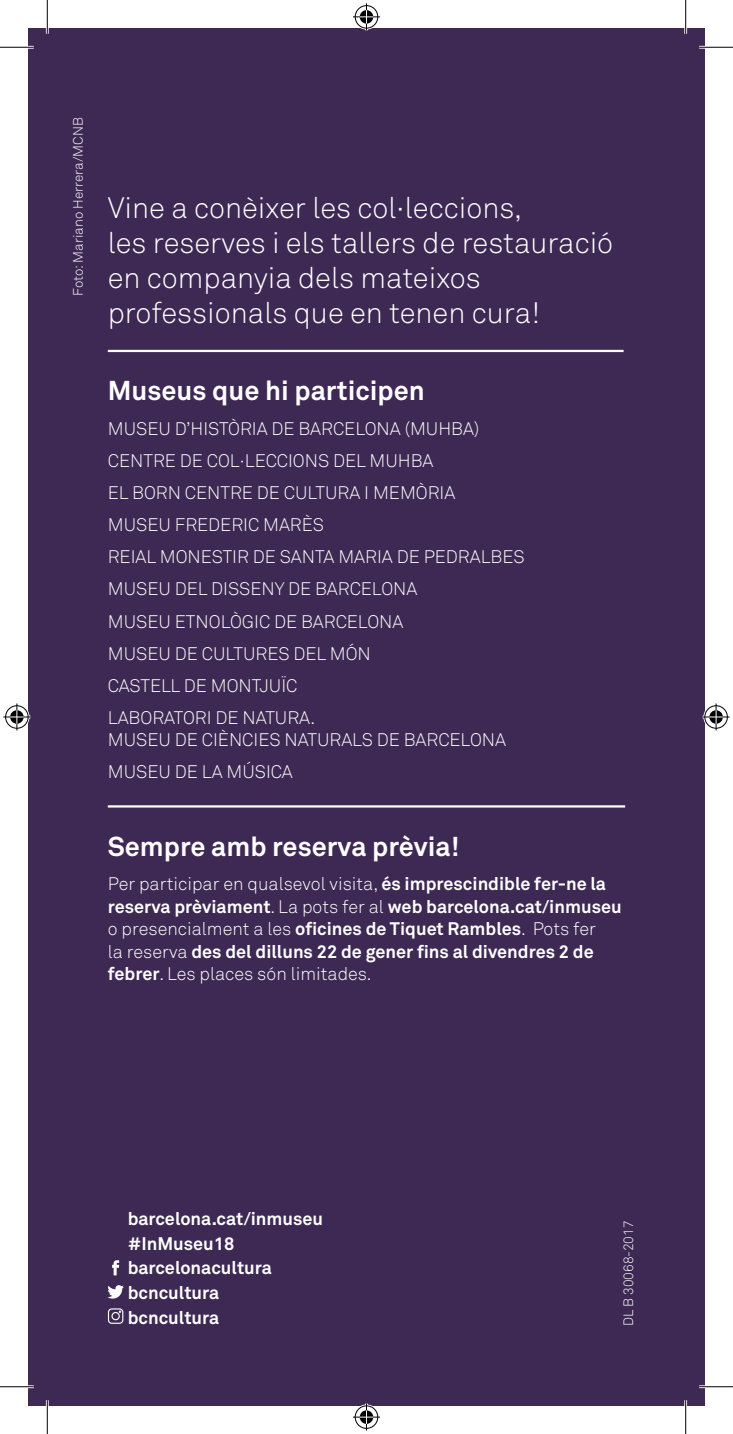
<style>
.page{position:relative;width:733px;height:1434px;background:#fff}
.page>*{position:absolute;margin:0;border:0;box-sizing:border-box;transform-origin:0 0}
.t1{font:29.25px/35.1px "Akkurat Light Pro";color:#fff}
.t2{font:700 27px "Akkurat Pro";color:#fff}
.t3{font:700 18px/22.5px "Akkurat Pro";color:#fff}
.t4{font:18px/22.5px "Akkurat Light Pro";color:#fff}
.t5{font:13.5px "Akkurat Light Pro";color:#fff}
.s1{font-family:"Akkurat Light Pro";font-weight:400}
</style>
<div class="page">
<div style="left:28px;top:28px;width:676px;height:1378px;background:#3e2954"></div>
<hr style="left:108px;top:350px;width:515px;height:2px;background:#fff">
<hr style="left:108px;top:805px;width:517px;height:2px;background:#fff">
<svg style="left:107px;top:1285px;width:17px;height:14px"></svg>
<svg style="left:107px;top:1308px;width:17px;height:16px"></svg>
<svg style="left:112px;top:1260px;width:7px;height:15px"></svg>
<hr style="left:0;top:46px;width:34px;height:3px;background:#fff">
<hr style="left:699px;top:46px;width:33px;height:3px;background:#fff">
<hr style="left:0;top:1385px;width:34px;height:3px;background:#fff">
<hr style="left:699px;top:1385px;width:33px;height:3px;background:#fff">
<hr style="left:46px;top:0;width:3px;height:34px;background:#fff">
<hr style="left:46px;top:1400px;width:3px;height:34px;background:#fff">
<hr style="left:684px;top:0;width:2px;height:34px;background:#fff">
<hr style="left:684px;top:1400px;width:2px;height:34px;background:#fff">
<hr style="left:0;top:47px;width:34px;height:1px;background:#000">
<hr style="left:699px;top:47px;width:33px;height:1px;background:#000">
<hr style="left:0;top:1386px;width:34px;height:1px;background:#000">
<hr style="left:699px;top:1386px;width:33px;height:1px;background:#000">
<hr style="left:47px;top:0;width:1px;height:34px;background:#000">
<hr style="left:47px;top:1400px;width:1px;height:34px;background:#000">
<hr style="left:685px;top:0;width:1px;height:34px;background:#000">
<hr style="left:685px;top:1400px;width:1px;height:34px;background:#000">
<svg style="left:353px;top:3px;width:27px;height:27px"></svg>
<svg style="left:353px;top:1403px;width:27px;height:27px"></svg>
<svg style="left:3px;top:703px;width:27px;height:27px"></svg>
<svg style="left:702px;top:703px;width:27px;height:27px"></svg>
<p class="t5" style="left:70px;top:296px;width:180px;rotate:-90deg">Foto: Mariano Herrera/MCNB</p>
<p class="t1" style="left:108px;top:190px;width:415px">Vine a conèixer les col·leccions,</p>
<p class="t1" style="left:108px;top:225px;width:506px">les reserves i els tallers de restauració en companyia dels mateixos</p>
<p class="t1" style="left:108px;top:296px;width:433px">professionals que en tenen cura!</p>
<p class="t2" style="left:108px;top:374px;width:318px">Museus que hi participen</p>
<p class="t4" style="left:108px;top:418px;width:373px">MUSEU D’HISTÒRIA DE BARCELONA (MUHBA)</p>
<p class="t4" style="left:108px;top:450px;width:327px">CENTRE DE COL·LECCIONS DEL MUHBA</p>
<p class="t4" style="left:108px;top:482px;width:349px">EL BORN CENTRE DE CULTURA I MEMÒRIA</p>
<p class="t4" style="left:108px;top:514px;width:217px">MUSEU FREDERIC MARÈS</p>
<p class="t4" style="left:108px;top:546px;width:418px">REIAL MONESTIR DE SANTA MARIA DE PEDRALBES</p>
<p class="t4" style="left:108px;top:578px;width:311px">MUSEU DEL DISSENY DE BARCELONA</p>
<p class="t4" style="left:108px;top:610px;width:297px">MUSEU ETNOLÒGIC DE BARCELONA</p>
<p class="t4" style="left:108px;top:642px;width:264px">MUSEU DE CULTURES DEL MÓN</p>
<p class="t4" style="left:108px;top:674px;width:191px">CASTELL DE MONTJUÏC</p>
<p class="t4" style="left:108px;top:706px;width:399px">LABORATORI DE NATURA.<br>MUSEU DE CIÈNCIES NATURALS DE BARCELONA</p>
<p class="t4" style="left:108px;top:761px;width:186px">MUSEU DE LA MÚSICA</p>
<p class="t2" style="left:108px;top:829px;width:353px">Sempre amb reserva prèvia!</p>
<p class="t3" style="left:108px;top:873px;width:515px"><span class="s1">Per participar en qualsevol visita,</span> és imprescindible fer-ne la reserva prèviament<span class="s1">. La pots fer al</span> web barcelona.cat/inmuseu <span class="s1">o presencialment a les</span> oficines de Tiquet Rambles<span class="s1">. Pots fer<br>la reserva</span> des del dilluns 22 de gener fins al divendres 2 de febrer<span class="s1">. Les places són limitades.</span></p>
<p class="t3" style="left:128px;top:1207px;width:197px">barcelona.cat/inmuseu</p>
<p class="t3" style="left:128px;top:1232px;width:108px">#InMuseu18</p>
<p class="t3" style="left:128px;top:1257px;width:146px">barcelonacultura</p>
<p class="t3" style="left:128px;top:1282px;width:93px">bcncultura</p>
<p class="t3" style="left:128px;top:1306px;width:93px">bcncultura</p>
<p class="t5" style="left:620px;top:1325px;width:106px;rotate:-90deg">DL B 30068-2017</p>
</div>
